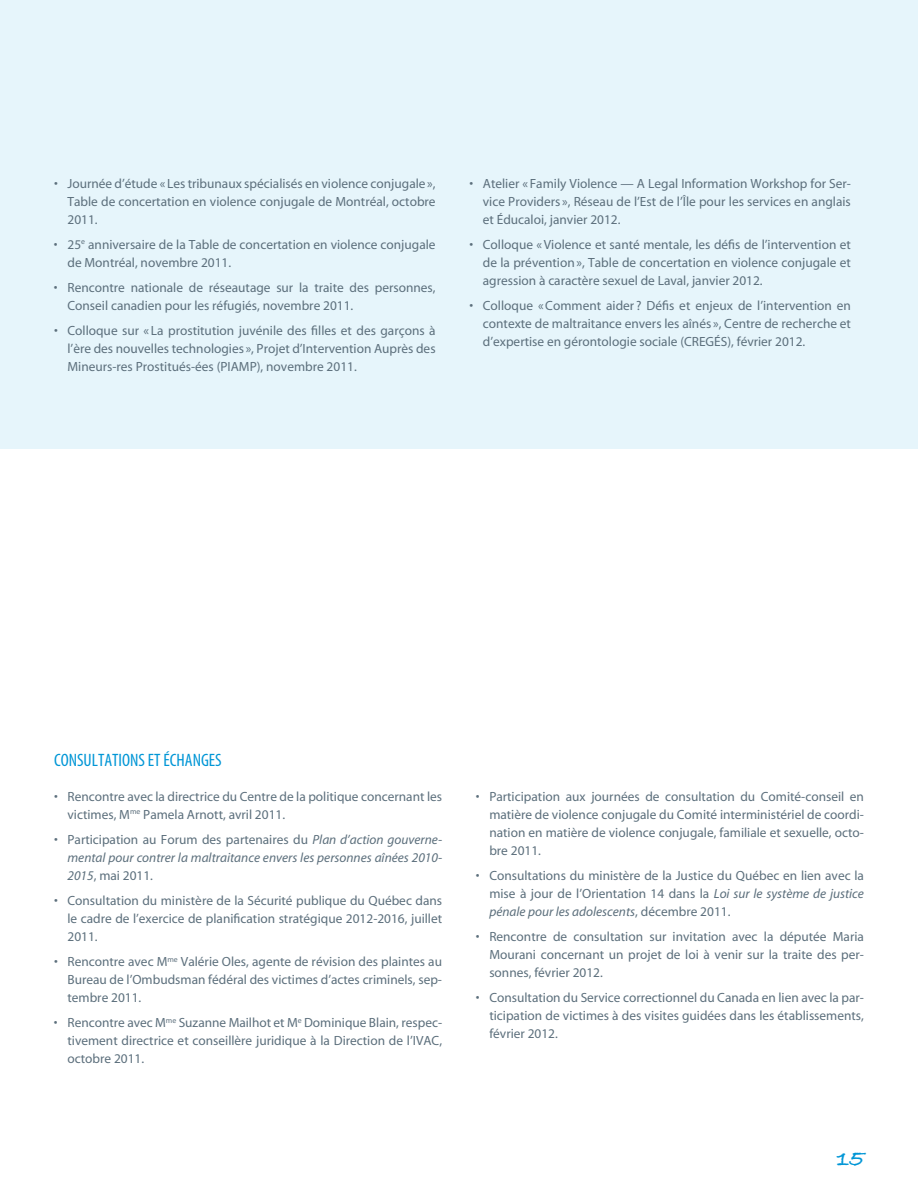
<style>
.page{position:relative;width:918px;height:1188px;background:#fff}
.page>*{position:absolute;margin:0;border:0;box-sizing:border-box;transform-origin:0 0}
.t1{font:24px "Bradley Hand ITCTT Bold";color:#0096d6}
.t2{font:18px "Myriad MM 400 300";color:#0096d6}
.t3{font:13.35px/18px "Myriad MM 400 600";color:#5c6f7c;text-align:justify}
.t4{font:13.35px "Myriad MM It 400 600";color:#5c6f7c}
.s1{font-family:"Myriad MM It 400 600"}
.s2{font-family:"Myriad MM 400 600"}
</style>
<div class="page">
<div style="left:0;top:0;width:918px;height:448px;background:#e6f5fb"></div>
<p class="t3" style="left:67px;top:175px;width:370px;text-indent:-13px">• Journée d’étude « Les tribunaux spécialisés en violence conjugale», Table de concertation en violence conjugale de Montréal, octobre 2011.</p>
<p class="t3" style="left:67px;top:236px;width:370px;text-indent:-13px">• 25<sup>e</sup> anniversaire de la Table de concertation en violence conjugale de Montréal, novembre 2011.</p>
<p class="t3" style="left:68px;top:279px;width:370px;text-indent:-14px">• Rencontre nationale de réseautage sur la traite des personnes,<br>Conseil canadien pour les réfugiés, novembre 2011.</p>
<p class="t3" style="left:68px;top:322px;width:370px;text-indent:-13px">• Colloque sur « La prostitution juvénile des filles et des garçons à l’ère des nouvelles technologies », Projet d’Intervention Auprès des Mineurs-res Prostitués-ées (PIAMP), novembre 2011.</p>
<p class="t3" style="left:483px;top:175px;width:370px;text-indent:-13px">• Atelier « Family Violence — A Legal Information Workshop for Ser&shy;vice Providers », Réseau de l’Est de l’Île pour les services en anglais et Éducaloi, janvier 2012.</p>
<p class="t3" style="left:483px;top:236px;width:370px;text-indent:-14px">• Colloque «Violence et santé mentale, les défis de l’intervention et de la prévention», Table de concertation en violence conjugale et agression à caractère sexuel de Laval, janvier 2012.</p>
<p class="t3" style="left:483px;top:297px;width:370px;text-indent:-14px">• Colloque «Comment aider ? Défis et enjeux de l’intervention en contexte de maltraitance envers les aînés », Centre de recherche et d’expertise en gérontologie sociale (CREGÉS), février 2012.</p>
<h2 class="t2" style="left:54px;top:751px;width:169px">CONSULTATIONS ET ÉCHANGES</h2>
<p class="t3" style="left:67px;top:788px;width:376px;text-indent:-13px">• Rencontre avec la directrice du Centre de la politique concernant les victimes, M<sup>me</sup> Pamela Arnott, avril 2011.</p>
<p class="t3" style="left:54px;top:831px;width:390px">• Participation au Forum des partenaires du <span class="s1">Plan d’action gouverne-</span></p>
<p class="t4" style="left:68px;top:851px;width:376px">mental pour contrer la maltraitance envers les personnes aînées 2010-</p>
<p class="t3" style="left:68px;top:867px;width:87px"><span class="s1">2015</span>, mai 2011.</p>
<p class="t3" style="left:68px;top:892px;width:376px;text-indent:-14px">• Consultation du ministère de la Sécurité publique du Québec dans le cadre de l’exercice de planification stratégique 2012-2016, juillet 2011.</p>
<p class="t3" style="left:67px;top:953px;width:376px;text-indent:-13px">• Rencontre avec M<sup>me</sup> Valérie Oles, agente de révision des plaintes au Bureau de l’Ombudsman fédéral des victimes d’actes criminels, sep&shy;tembre 2011.</p>
<p class="t3" style="left:67px;top:1015px;width:376px;text-indent:-13px">• Rencontre avec M<sup>me</sup> Suzanne Mailhot et M<sup>e</sup> Dominique Blain, respec&shy;tivement directrice et conseillère juridique à la Direction de l’IVAC, octobre 2011.</p>
<p class="t3" style="left:489px;top:788px;width:376px;text-indent:-13px">• Participation aux journées de consultation du Comité-conseil en matière de violence conjugale du Comité interministériel de coordi&shy;nation en matière de violence conjugale, familiale et sexuelle, octo&shy;bre 2011.</p>
<p class="t3" style="left:476px;top:867px;width:390px;text-align:right">• Consultations du ministère de la Justice du Québec en lien avec la mise à jour de l’Orientation 14 dans la <span class="s1">Loi sur le système de justice</span></p>
<p class="t4" style="left:489px;top:905px;width:243px">pénale pour les adolescents<span class="s2">, décembre 2011.</span></p>
<p class="t3" style="left:489px;top:928px;width:376px;text-indent:-14px">• Rencontre de consultation sur invitation avec la députée Maria Mourani concernant un projet de loi à venir sur la traite des per&shy;sonnes, février 2012.</p>
<p class="t3" style="left:489px;top:989px;width:376px;text-indent:-14px">• Consultation du Service correctionnel du Canada en lien avec la par&shy;ticipation de victimes à des visites guidées dans les établissements, février 2012.</p>
<h1 class="t1" style="left:837px;top:1145px;width:29px">15</h1>
</div>
